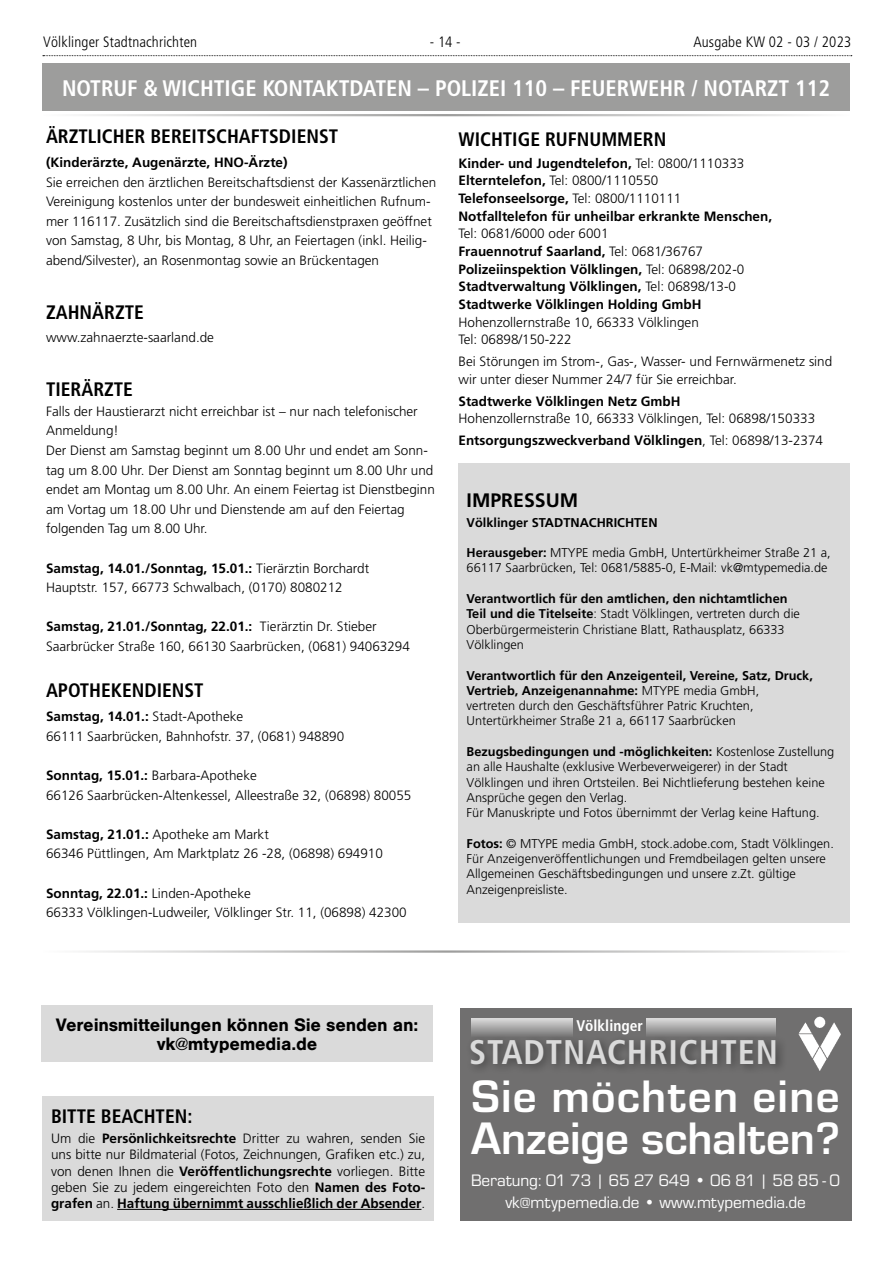
<style>
.page{position:relative;width:893px;height:1263px;background:#fff}
.page>*{position:absolute;margin:0;border:0;box-sizing:border-box;transform-origin:0 0}
.t1{font:700 47.25px/42px "Micro Square";letter-spacing:.005em;color:#fff}
.t2{font:700 condensed 34.2px "Frutiger";letter-spacing:.025em;color:#dadada}
.t3{font:700 condensed 22.5px "Frutiger";color:#fff}
.t4{font:700 condensed 19.5px "Frutiger";color:#000}
.t5{font:700 19.5px "Frutiger";color:#000}
.t6{font:700 18.75px/19.5px "Sans";letter-spacing:-.015em;color:#000;text-align:center}
.t7{font:17.25px/22.5px "Micro Square";color:#fff;text-align:center}
.t8{font:700 condensed 15.45px "Frutiger";color:#fff}
.t9{font:300 condensed 15px "Frutiger";letter-spacing:.01em;color:#000}
.t10{font:300 13.5px/19.6px "Frutiger";color:#000}
.t11{font:700 13.5px/17.7px "Frutiger";color:#000}
.t12{font:300 12.75px/15.3px "Frutiger";color:#000}
.t13{font:700 12.75px "Frutiger";color:#000}
.s1{font-weight:700}
.s2{font-weight:300}
</style>
<div class="page">
<svg style="left:43px;top:55px;width:809px;height:1px"></svg>
<div style="left:42px;top:64px;width:808px;height:47px;background:#9d9d9c"></div>
<hr style="left:42px;top:114px;width:808px;height:2px;background:#9d9d9c">
<div style="left:458px;top:463px;width:391px;height:460px;background:#dadada"></div>
<hr style="left:43px;top:950px;width:807px;height:3px;background:#9d9d9c">
<div style="left:460px;top:1008px;width:391px;height:212px;background:#706f6f"></div>
<svg style="left:471px;top:1018px;width:101px;height:16px;background:#b1b0b0"></svg>
<svg style="left:647px;top:1018px;width:129px;height:16px;background:#b1b0b0"></svg>
<div style="left:466px;top:1034px;width:321px;height:41px;background:#000;opacity:.4"></div>
<img style="left:798px;top:1016px;width:43px;height:55px">
<div style="left:41px;top:1005px;width:392px;height:57px;background:#dadada"></div>
<div style="left:43px;top:1096px;width:391px;height:124px;background:#dadada"></div>
<hr style="left:117px;top:1209px;width:304px;height:1px;background:#000">
<p class="t9" style="left:43px;top:33px;width:155px">Völklinger Stadtnachrichten</p>
<p class="t9" style="left:430px;top:33px;width:32px">- 14 -</p>
<p class="t9" style="left:693px;top:33px;width:159px">Ausgabe KW 02 - 03 / 2023</p>
<h3 class="t3" style="left:62px;top:75px;width:770px">NOTRUF &amp; WICHTIGE KONTAKTDATEN – POLIZEI 110 – FEUERWEHR / NOTARZT 112</h3>
<h3 class="t4" style="left:46px;top:125px;width:294px">ÄRZTLICHER BEREITSCHAFTSDIENST</h3>
<p class="t11" style="left:46px;top:153px;width:243px">(Kinderärzte, Augenärzte, HNO-Ärzte)</p>
<p class="t10" style="left:46px;top:172px;width:392px">Sie erreichen den ärztlichen Bereitschaftsdienst der Kassenärztlichen Vereinigung kostenlos unter der bundesweit einheitlichen Rufnum&shy;mer 116117. Zusätzlich sind die Bereitschaftsdienstpraxen geöffnet von Samstag, 8 Uhr, bis Montag, 8 Uhr, an Feiertagen (inkl. Heilig&shy;abend/Silvester), an Rosenmontag sowie an Brückentagen</p>
<h3 class="t4" style="left:46px;top:300px;width:99px">ZAHNÄRZTE</h3>
<p class="t10" style="left:46px;top:328px;width:170px">www.zahnaerzte-saarland.de</p>
<h3 class="t4" style="left:46px;top:378px;width:89px">TIERÄRZTE</h3>
<p class="t10" style="left:46px;top:401px;width:390px">Falls der Haustierarzt nicht erreichbar ist – nur nach telefonischer Anmeldung!<br>Der Dienst am Samstag beginnt um 8.00 Uhr und endet am Sonn&shy;tag um 8.00 Uhr. Der Dienst am Sonntag beginnt um 8.00 Uhr und endet am Montag um 8.00 Uhr. An einem Feiertag ist Dienstbeginn am Vortag um 18.00 Uhr und Dienstende am auf den Feiertag folgenden Tag um 8.00 Uhr.</p>
<p class="t10" style="left:46px;top:558px;width:325px"><span class="s1">Samstag, 14.01./Sonntag, 15.01.:</span> Tierärztin Borchardt<br>Hauptstr. 157, 66773 Schwalbach, (0170) 8080212</p>
<p class="t10" style="left:46px;top:617px;width:365px"><span class="s1">Samstag, 21.01./Sonntag, 22.01.:</span> Tierärztin Dr. Stieber<br>Saarbrücker Straße 160, 66130 Saarbrücken, (0681) 94063294</p>
<h3 class="t4" style="left:46px;top:679px;width:159px">APOTHEKENDIENST</h3>
<p class="t10" style="left:46px;top:707px;width:300px"><span class="s1">Samstag, 14.01.:</span> Stadt-Apotheke<br>66111 Saarbrücken, Bahnhofstr. 37, (0681) 948890</p>
<p class="t10" style="left:46px;top:766px;width:367px"><span class="s1">Sonntag, 15.01.:</span> Barbara-Apotheke<br>66126 Saarbrücken-Altenkessel, Alleestraße 32, (06898) 80055</p>
<p class="t10" style="left:46px;top:824px;width:338px"><span class="s1">Samstag, 21.01.:</span> Apotheke am Markt<br>66346 Püttlingen, Am Marktplatz 26 -28, (06898) 694910</p>
<p class="t10" style="left:46px;top:883px;width:362px"><span class="s1">Sonntag, 22.01.:</span> Linden-Apotheke<br>66333 Völklingen-Ludweiler, Völklinger Str. 11, (06898) 42300</p>
<h3 class="t4" style="left:458px;top:127px;width:209px">WICHTIGE RUFNUMMERN</h3>
<p class="t11" style="left:458px;top:154px;width:315px">Kinder- und Jugendtelefon, <span class="s2">Tel: 0800/1110333<br></span>Elterntelefon, <span class="s2">Tel: 0800/1110550<br></span>Telefonseelsorge, <span class="s2">Tel: 0800/1110111<br></span>Notfalltelefon für unheilbar erkrankte Menschen,</p>
<p class="t11" style="left:458px;top:225px;width:287px"><span class="s2">Tel: 0681/6000 oder 6001<br></span>Frauennotruf Saarland, <span class="s2">Tel: 0681/36767<br></span>Polizeiinspektion Völklingen, <span class="s2">Tel: 06898/202-0<br></span>Stadtverwaltung Völklingen, <span class="s2">Tel: 06898/13-0<br></span>Stadtwerke Völklingen Holding GmbH</p>
<p class="t10" style="left:458px;top:313px;width:242px;line-height:17.7px">Hohenzollernstraße 10, 66333 Völklingen<br>Tel: 06898/150-222</p>
<p class="t10" style="left:458px;top:353px;width:375px;line-height:17.7px">Bei Störungen im Strom-, Gas-, Wasser- und Fernwärmenetz sind wir unter dieser Nummer 24/7 für Sie erreichbar.</p>
<p class="t11" style="left:458px;top:392px;width:224px">Stadtwerke Völklingen Netz GmbH</p>
<p class="t10" style="left:458px;top:408px;width:366px;line-height:21.9px">Hohenzollernstraße 10, 66333 Völklingen, Tel: 06898/150333<br><span class="s1">Entsorgungszweckverband Völklingen</span>, Tel: 06898/13-2374</p>
<h3 class="t5" style="left:467px;top:489px;width:113px">IMPRESSUM</h3>
<p class="t13" style="left:467px;top:515px;width:192px">Völklinger STADTNACHRICHTEN</p>
<p class="t12" style="left:467px;top:545px;width:366px"><span class="s1">Herausgeber:</span> MTYPE media GmbH, Untertürkheimer Straße 21 a,<br>66117 Saarbrücken, Tel: 0681/5885-0, E-Mail: vk@mtypemedia.de</p>
<p class="t12" style="left:467px;top:591px;width:335px"><span class="s1">Verantwortlich für den amtlichen, den nichtamtlichen Teil und die Titelseite</span>: Stadt Völklingen, vertreten durch die Oberbürgermeisterin Christiane Blatt, Rathausplatz, 66333<br>Völklingen</p>
<p class="t12" style="left:467px;top:668px;width:348px"><span class="s1">Verantwortlich für den Anzeigenteil, Vereine, Satz, Druck, Vertrieb, Anzeigenannahme:</span> MTYPE media GmbH,<br>vertreten durch den Geschäftsführer Patric Kruchten, Untertürkheimer Straße 21 a, 66117 Saarbrücken</p>
<p class="t12" style="left:467px;top:744px;width:369px"><span class="s1">Bezugsbedingungen und -möglichkeiten:</span> Kostenlose Zustellung an alle Haushalte (exklusive Werbeverweigerer) in der Stadt Völklingen und ihren Ortsteilen. Bei Nichtlieferung bestehen keine Ansprüche gegen den Verlag.<br>Für Manuskripte und Fotos übernimmt der Verlag keine Haftung.</p>
<p class="t12" style="left:467px;top:836px;width:369px"><span class="s1">Fotos:</span> © MTYPE media GmbH, stock.adobe.com, Stadt Völklingen.<br>Für Anzeigenveröffentlichungen und Fremdbeilagen gelten unsere Allgemeinen Geschäftsbedingungen und unsere z.Zt. gültige Anzeigenpreisliste.</p>
<h3 class="t6" style="left:56px;top:1015px;width:364px">Vereinsmitteilungen können Sie senden an: vk@mtypemedia.de</h3>
<h3 class="t4" style="left:51px;top:1104px;width:143px">BITTE BEACHTEN:</h3>
<p class="t10" style="left:51px;top:1131px;width:376px;line-height:16.2px;text-align:justify">Um die <span class="s1">Persönlichkeitsrechte</span> Dritter zu wahren, senden Sie uns bitte nur Bildmaterial (Fotos, Zeichnungen, Grafiken etc.) zu, von denen Ihnen die <span class="s1">Veröffentlichungsrechte</span> vorliegen. Bitte geben Sie zu jedem eingereichten Foto den <span class="s1">Namen des Foto&shy;grafen</span> an. <span class="s1">Haftung übernimmt ausschließlich der Absender</span>.</p>
<p class="t8" style="left:576px;top:1017px;width:68px">VÖLKLINGER</p>
<h2 class="t2" style="left:469px;top:1031px;width:310px">STADTNACHRICHTEN</h2>
<h1 class="t1" style="left:471px;top:1076px;width:370px">Sie möchten eine<br>Anzeige schalten?</h1>
<p class="t7" style="left:471px;top:1169px;width:371px">Beratung: 01 73 | 65 27 649 • 06 81 | 58 85 - 0 vk@mtypemedia.de • www.mtypemedia.de</p>
</div>
